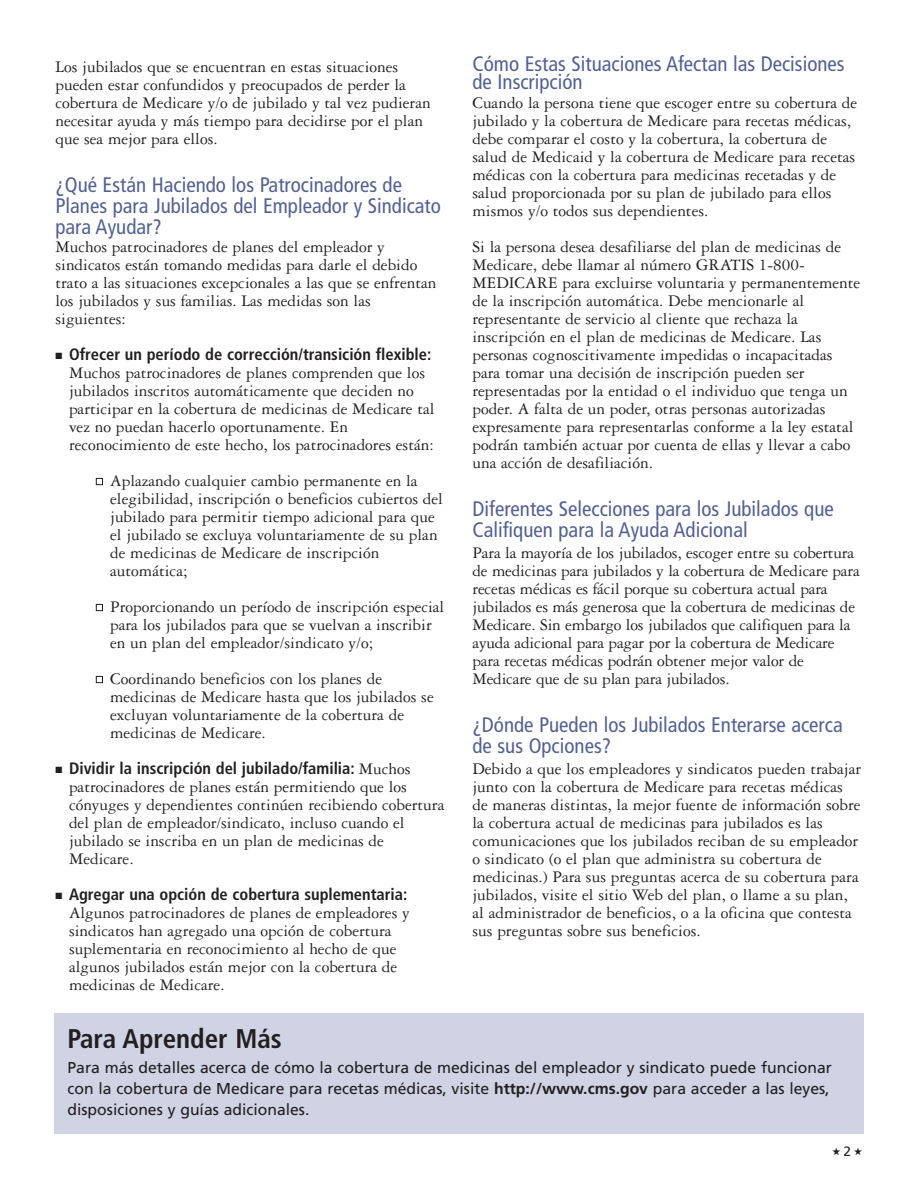
<style>
.page{position:relative;width:918px;height:1188px;background:#fff}
.page>*{position:absolute;margin:0;border:0;box-sizing:border-box;transform-origin:0 0}
.t1{font:700 condensed 27px "Frutiger";color:#231f20}
.t2{font:condensed 21px/21px "Frutiger";color:#536192}
.t3{font:17.25px/18px "Garamond Three";color:#231f20}
.t4{font:700 condensed 16.5px "Frutiger";color:#231f20}
.t5{font:15.75px/21px "Frutiger";color:#231f20}
.t6{font:13.5px "Frutiger";color:#231f20}
.s1{color:#fff}
.s2{font-family:"Garamond Three";font-weight:400;font-stretch:normal;font-size:17.25px}
.s3{font-weight:700}
</style>
<div class="page">
<div style="left:54px;top:1014px;width:810px;height:120px;background:#d0d3e4"></div>
<p class="t3" style="left:56px;top:59px;width:377px">Los jubilados que se encuentran en estas situaciones pueden estar confundidos y preocupados de perder la cobertura de Medicare y/o de jubilado y tal vez pudieran necesitar ayuda y más tiempo para decidirse por el plan que sea mejor para ellos.</p>
<p class="t2" style="left:56px;top:176px;width:387px">¿Qué Están Haciendo los Patrocinadores de<br>Planes para Jubilados del Empleador y Sindicato para Ayudar?</p>
<p class="t3" style="left:56px;top:239px;width:382px">Muchos patrocinadores de planes del empleador y sindicatos están tomando medidas para darle el debido trato a las situaciones excepcionales a las que se enfrentan los jubilados y sus familias. Las medidas son las siguientes:</p>
<p class="t4" style="left:56px;top:348px;width:377px">■ Ofrecer un período de corrección/transición flexible:</p>
<p class="t3" style="left:69px;top:365px;width:367px">Muchos patrocinadores de planes comprenden que los jubilados inscritos automáticamente que deciden no participar en la cobertura de medicinas de Medicare tal vez no puedan hacerlo oportunamente. En reconocimiento de este hecho, los patrocinadores están:</p>
<p class="t3" style="left:110px;top:473px;width:334px;text-indent:-14px"><span class="s1">■</span> Aplazando cualquier cambio permanente en la elegibilidad, inscripción o beneficios cubiertos del jubilado para permitir tiempo adicional para que el jubilado se excluya voluntariamente de su plan de medicinas de Medicare de inscripción automática;</p>
<p class="t3" style="left:110px;top:599px;width:336px;text-indent:-14px"><span class="s1">■</span> Proporcionando un período de inscripción especial para los jubilados para que se vuelvan a inscribir en un plan del empleador/sindicato y/o;</p>
<p class="t3" style="left:110px;top:671px;width:325px;text-indent:-14px"><span class="s1">■</span> Coordinando beneficios con los planes de medicinas de Medicare hasta que los jubilados se excluyan voluntariamente de la cobertura de medicinas de Medicare.</p>
<p class="t4" style="left:56px;top:762px;width:357px">■ Dividir la inscripción del jubilado/familia: <span class="s2">Muchos</span></p>
<p class="t3" style="left:69px;top:779px;width:377px">patrocinadores de planes están permitiendo que los cónyuges y dependientes continúen recibiendo cobertura del plan de empleador/sindicato, incluso cuando el jubilado se inscriba en un plan de medicinas de Medicare.</p>
<p class="t4" style="left:56px;top:888px;width:353px">■ Agregar una opción de cobertura suplementaria:</p>
<p class="t3" style="left:69px;top:905px;width:342px">Algunos patrocinadores de planes de empleadores y sindicatos han agregado una opción de cobertura suplementaria en reconocimiento al hecho de que algunos jubilados están mejor con la cobertura de medicinas de Medicare.</p>
<p class="t2" style="left:472px;top:57px;width:374px;line-height:18px">Cómo Estas Situaciones Afectan las Decisiones de Inscripción</p>
<p class="t3" style="left:472px;top:95px;width:386px">Cuando la persona tiene que escoger entre su cobertura de jubilado y la cobertura de Medicare para recetas médicas, debe comparar el costo y la cobertura, la cobertura de salud de Medicaid y la cobertura de Medicare para recetas médicas con la cobertura para medicinas recetadas y de salud proporcionada por su plan de jubilado para ellos mismos y/o todos sus dependientes.</p>
<p class="t3" style="left:472px;top:239px;width:389px">Si la persona desea desafiliarse del plan de medicinas de Medicare, debe llamar al número GRATIS 1-800- MEDICARE para excluirse voluntaria y permanentemente de la inscripción automática. Debe mencionarle al representante de servicio al cliente que rechaza la inscripción en el plan de medicinas de Medicare. Las personas cognoscitivamente impedidas o incapacitadas para tomar una decisión de inscripción pueden ser representadas por la entidad o el individuo que tenga un poder. A falta de un poder, otras personas autorizadas expresamente para representarlas conforme a la ley estatal podrán también actuar por cuenta de ellas y llevar a cabo una acción de desafiliación.</p>
<p class="t2" style="left:472px;top:500px;width:363px">Diferentes Selecciones para los Jubilados que<br>Califiquen para la Ayuda Adicional</p>
<p class="t3" style="left:472px;top:545px;width:389px">Para la mayoría de los jubilados, escoger entre su cobertura de medicinas para jubilados y la cobertura de Medicare para recetas médicas es fácil porque su cobertura actual para jubilados es más generosa que la cobertura de medicinas de Medicare. Sin embargo los jubilados que califiquen para la ayuda adicional para pagar por la cobertura de Medicare para recetas médicas podrán obtener mejor valor de Medicare que de su plan para jubilados.</p>
<p class="t2" style="left:472px;top:716px;width:372px">¿Dónde Pueden los Jubilados Enterarse acerca de sus Opciones?</p>
<p class="t3" style="left:472px;top:761px;width:390px">Debido a que los empleadores y sindicatos pueden trabajar junto con la cobertura de Medicare para recetas médicas de maneras distintas, la mejor fuente de información sobre la cobertura actual de medicinas para jubilados es las comunicaciones que los jubilados reciban de su empleador o sindicato (o el plan que administra su cobertura de medicinas.) Para sus preguntas acerca de su cobertura para jubilados, visite el sitio Web del plan, o llame a su plan, al administrador de beneficios, o a la oficina que contesta sus preguntas sobre sus beneficios.</p>
<h1 class="t1" style="left:68px;top:1027px;width:216px">Para Aprender Más</h1>
<p class="t5" style="left:68px;top:1058px;width:766px">Para más detalles acerca de cómo la cobertura de medicinas del empleador y sindicato puede funcionar con la cobertura de Medicare para recetas médicas, visite <span class="s3">http://www.cms.gov</span> para acceder a las leyes, disposiciones y guías adicionales.</p>
<p class="t6" style="left:832px;top:1146px;width:32px">★2★</p>
</div>
